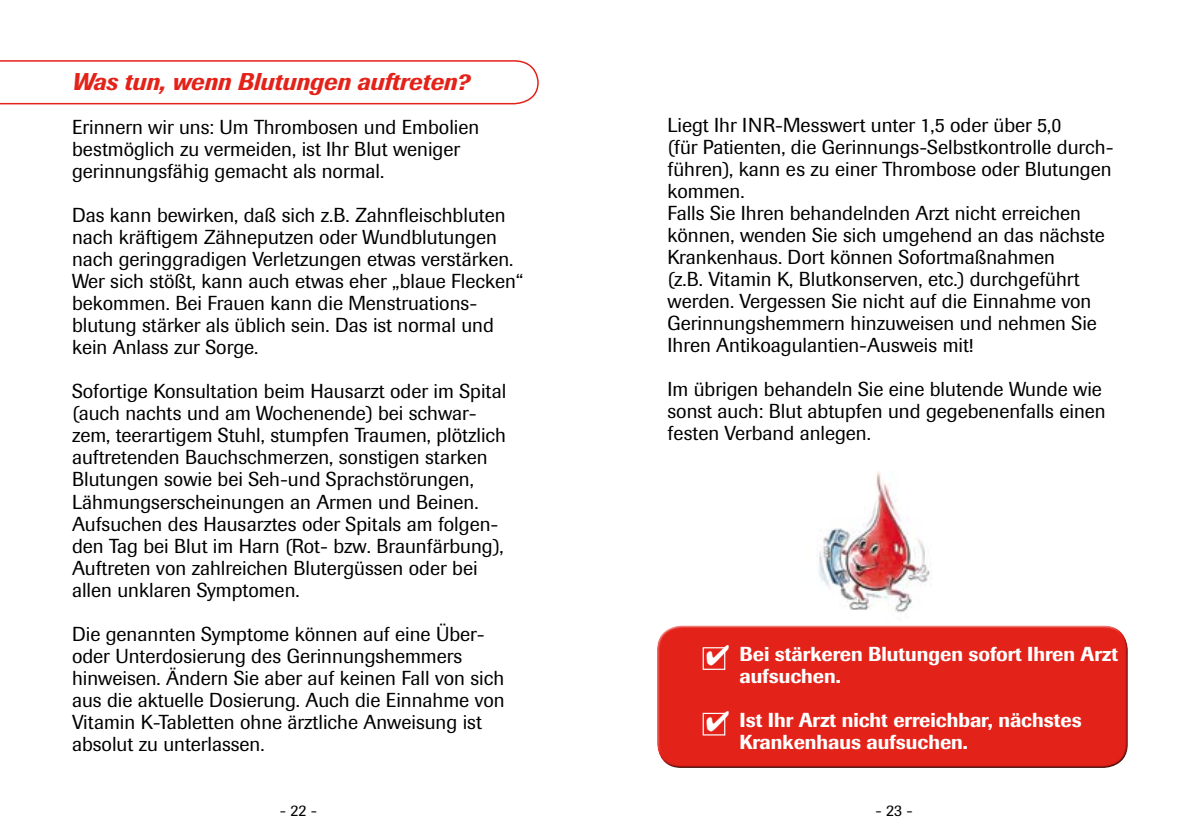
<style>
.page{position:relative;width:1191px;height:840px;background:#fff}
.page>*{position:absolute;margin:0;border:0;box-sizing:border-box;transform-origin:0 0}
.t1{font:italic 500 24px "Imago";color:#e32219}
.t2{font:20px/22px "Imago";color:#000}
.t3{font:500 20px/22px "Imago";color:#fff}
.t4{font:16px "Imago";color:#000}
</style>
<div class="page">
<svg style="left:0;top:60px;width:539px;height:45px"></svg>
<div style="left:655px;top:622px;width:473px;height:133px;background:#fff;opacity:.75"></div>
<div style="left:657px;top:632px;width:474px;height:139px;background:#e32219"></div>
<div style="left:702px;top:646px;width:23px;height:23px;border:1px solid #fff"></div>
<div style="left:702px;top:712px;width:23px;height:23px;border:1px solid #fff"></div>
<img style="left:817px;top:471px;width:115px;height:142px">
<svg style="left:707px;top:646px;width:19px;height:19px"></svg>
<svg style="left:707px;top:712px;width:19px;height:18px"></svg>
<p class="t1" style="left:72px;top:67px;width:399px">Was tun, wenn Blutungen auftreten?</p>
<p class="t2" style="left:72px;top:116px;width:409px">Erinnern wir uns: Um Thrombosen und Embolien bestmöglich zu vermeiden, ist Ihr Blut weniger gerinnungsfähig gemacht als normal.</p>
<p class="t2" style="left:72px;top:204px;width:453px">Das kann bewirken, daß sich z.B. Zahnfleischbluten nach kräftigem Zähneputzen oder Wundblutungen nach geringgradigen Verletzungen etwas verstärken.<br>Wer sich stößt, kann auch etwas eher „blaue Flecken“ bekommen. Bei Frauen kann die Menstruations&shy;blutung stärker als üblich sein. Das ist normal und kein Anlass zur Sorge.</p>
<p class="t2" style="left:72px;top:380px;width:436px">Sofortige Konsultation beim Hausarzt oder im Spital (auch nachts und am Wochenende) bei schwar&shy;zem, teerartigem Stuhl, stumpfen Traumen, plötzlich auftretenden Bauchschmerzen, sonstigen starken Blutungen sowie bei Seh-und Sprachstörungen, Lähmungserscheinungen an Armen und Beinen.<br>Aufsuchen des Hausarztes oder Spitals am folgen&shy;den Tag bei Blut im Harn (Rot- bzw. Braunfärbung), Auftreten von zahlreichen Blutergüssen oder bei allen unklaren Symptomen.</p>
<p class="t2" style="left:72px;top:622px;width:434px">Die genannten Symptome können auf eine Über&shy;oder Unterdosierung des Gerinnungshemmers hinweisen. Ändern Sie aber auf keinen Fall von sich aus die aktuelle Dosierung. Auch die Einnahme von Vitamin K-Tabletten ohne ärztliche Anweisung ist absolut zu unterlassen.</p>
<p class="t2" style="left:667px;top:114px;width:447px">Liegt Ihr INR-Messwert unter 1,5 oder über 5,0<br>(für Patienten, die Gerinnungs-Selbstkontrolle durch&shy;führen), kann es zu einer Thrombose oder Blutungen kommen.<br>Falls Sie Ihren behandelnden Arzt nicht erreichen können, wenden Sie sich umgehend an das nächste Krankenhaus. Dort können Sofortmaßnahmen<br>(z.B. Vitamin K, Blutkonserven, etc.) durchgeführt werden. Vergessen Sie nicht auf die Einnahme von Gerinnungshemmern hinzuweisen und nehmen Sie Ihren Antikoagulantien-Ausweis mit!</p>
<p class="t2" style="left:667px;top:378px;width:440px">Im übrigen behandeln Sie eine blutende Wunde wie sonst auch: Blut abtupfen und gegebenenfalls einen festen Verband anlegen.</p>
<p class="t3" style="left:739px;top:642px;width:380px">Bei stärkeren Blutungen sofort Ihren Arzt aufsuchen.</p>
<p class="t3" style="left:739px;top:708px;width:344px">Ist Ihr Arzt nicht erreichbar, nächstes<br>Krankenhaus aufsuchen.</p>
<p class="t4" style="left:280px;top:800px;width:39px">- 22 -</p>
<p class="t4" style="left:875px;top:800px;width:39px">- 23 -</p>
</div>
